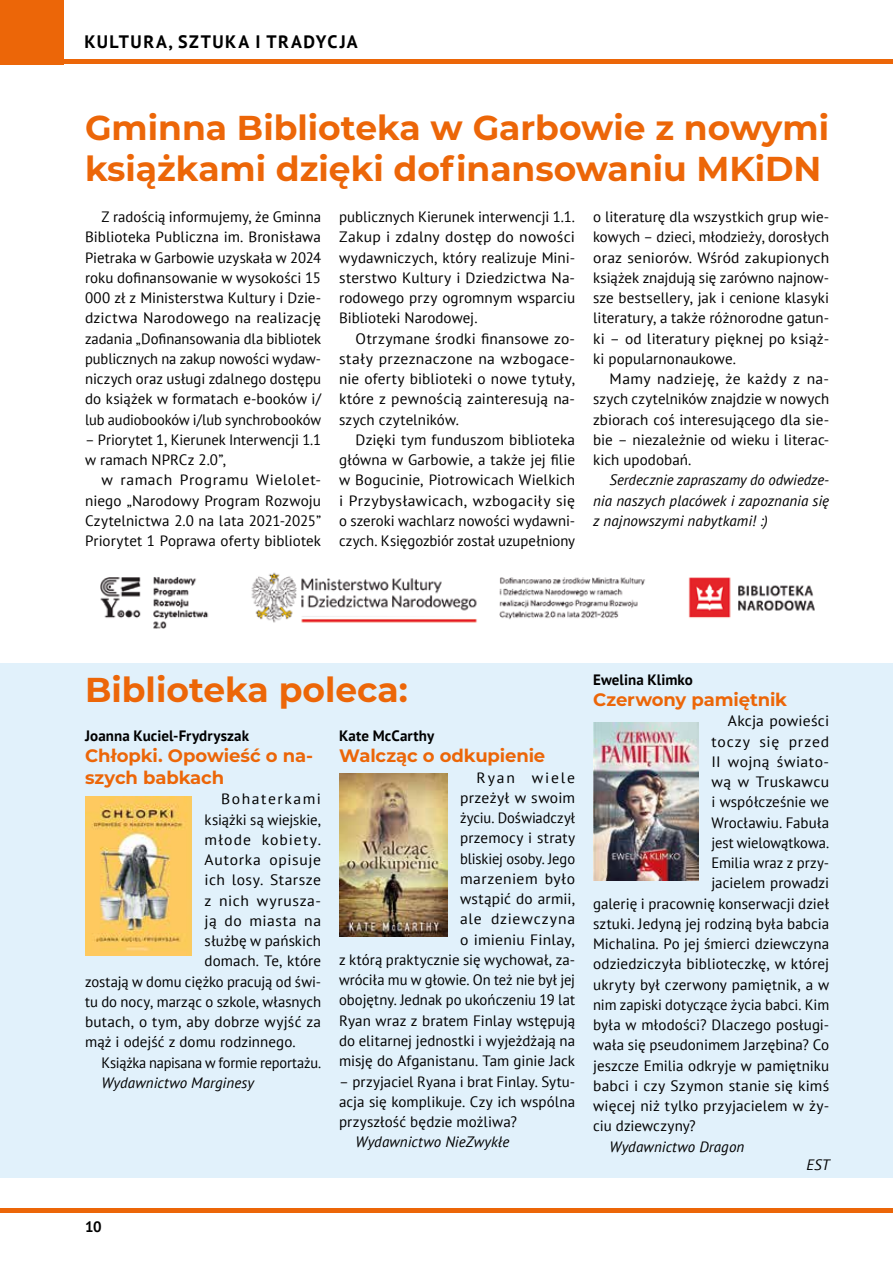
<style>
.page{position:relative;width:893px;height:1263px;background:#fff}
.page>*{position:absolute;margin:0;border:0;box-sizing:border-box;transform-origin:0 0}
.t1{font:700 34.5px/41.4px "Montserrat";color:#ec6608}
.t2{font:700 18px/21.6px "Montserrat";letter-spacing:-.005em;color:#ec6608}
.t3{font:700 18px "PT Sans";letter-spacing:.085em;color:#000}
.t4{font:15px/20.2px "PT Sans";letter-spacing:.005em;color:#000;text-align:justify}
.t5{font:15px/20.2px "PT Sans";letter-spacing:.005em;color:#000;text-align:justify;scale:1.04 1}
.t6{font:italic 15px/20.2px "PT Sans";letter-spacing:.005em;color:#000;text-align:justify}
.t7{font:700 15px "PT Sans";letter-spacing:.005em;color:#000}
.t8{font:15px "PT Sans";letter-spacing:-.015em;color:#000;scale:.96 1}
.t9{font:15px "PT Sans";letter-spacing:.025em;color:#000;scale:1.04 1}
.t10{font:15px "PT Sans";letter-spacing:.045em;color:#000;scale:1.04 1}
.t11{font:15px "PT Sans";letter-spacing:.03em;color:#000;scale:1.04 1}
.t12{font:15px "PT Sans";letter-spacing:.07em;color:#000;scale:1.04 1}
.t13{font:15px "PT Sans";letter-spacing:.04em;color:#000;scale:1.04 1}
.t14{font:15px "PT Sans";letter-spacing:.055em;color:#000;scale:1.04 1}
.t15{font:15px "PT Sans";letter-spacing:.035em;color:#000;scale:1.04 1}
.t16{font:15px "PT Sans";letter-spacing:.1em;color:#000;scale:1.04 1}
</style>
<div class="page">
<div style="left:0;top:663px;width:893px;height:515px;background:#e1f1fb"></div>
<img style="left:100px;top:572px;width:715px;height:57px">
<img style="left:339px;top:774px;width:108px;height:162px">
<img style="left:85px;top:797px;width:107px;height:158px">
<img style="left:593px;top:722px;width:106px;height:158px">
<hr style="left:0;top:60px;width:893px;height:4px;background:#ec6608">
<div style="left:0;top:0;width:64px;height:64px;background:#ec6608"></div>
<div style="left:0;top:1208px;width:893px;height:5px;background:#ec6608"></div>
<p class="t3" style="left:84px;top:30px;width:275px">KULTURA, SZTUKA I TRADYCJA</p>
<h1 class="t1" style="left:85px;top:105px;width:746px">Gminna Biblioteka w Garbowie z nowymi książkami dzięki dofinansowaniu MKiDN</h1>
<p class="t4" style="left:85px;top:206px;width:238px;text-indent:16px">Z radością informujemy, że Gminna Biblioteka Publiczna im. Bronisława Pietraka w Garbowie uzyskała w 2024 roku dofinansowanie w wysokości 15<br>000 zł z Ministerstwa Kultury i Dzie&shy;dzictwa Narodowego na realizację zadania „Dofinansowania dla bibliotek publicznych na zakup nowości wydaw&shy;niczych oraz usługi zdalnego dostępu do książek w formatach e-booków i/ lub audiobooków i/lub synchrobooków</p>
<p class="t4" style="left:85px;top:429px;width:238px">– Priorytet 1, Kierunek Interwencji 1.1 w ramach NPRCz 2.0”,</p>
<p class="t5" style="left:85px;top:470px;width:228px;text-indent:16px">w ramach Programu Wielolet&shy;niego „Narodowy Program Rozwoju Czytelnictwa 2.0 na lata 2021-2025” Priorytet 1 Poprawa oferty bibliotek</p>
<p class="t4" style="left:339px;top:206px;width:238px">publicznych Kierunek interwencji 1.1.<br>Zakup i zdalny dostęp do nowości wydawniczych, który realizuje Mini&shy;sterstwo Kultury i Dziedzictwa Na&shy;rodowego przy ogromnym wsparciu Biblioteki Narodowej.</p>
<p class="t4" style="left:339px;top:328px;width:238px;text-indent:16px">Otrzymane środki finansowe zo&shy;stały przeznaczone na wzbogace&shy;nie oferty biblioteki o nowe tytuły, które z pewnością zainteresują na&shy;szych czytelników.</p>
<p class="t4" style="left:339px;top:429px;width:238px;text-indent:16px">Dzięki tym funduszom biblioteka główna w Garbowie, a także jej filie w Bogucinie, Piotrowicach Wielkich i Przybysławicach, wzbogaciły się o szeroki wachlarz nowości wydawni&shy;czych. Księgozbiór został uzupełniony</p>
<p class="t4" style="left:593px;top:206px;width:238px">o literaturę dla wszystkich grup wie&shy;kowych – dzieci, młodzieży, dorosłych oraz seniorów. Wśród zakupionych książek znajdują się zarówno najnow&shy;sze bestsellery, jak i cenione klasyki literatury, a także różnorodne gatun&shy;ki – od literatury pięknej po książ&shy;ki popularnonaukowe.</p>
<p class="t5" style="left:593px;top:368px;width:228px;text-indent:16px">Mamy nadzieję, że każdy z na&shy;szych czytelników znajdzie w nowych zbiorach coś interesującego dla sie&shy;bie – niezależnie od wieku i literac&shy;kich upodobań.</p>
<p class="t6" style="left:593px;top:470px;width:238px;text-indent:16px">Serdecznie zapraszamy do odwiedze&shy;nia naszych placówek i zapoznania się z najnowszymi nabytkami! :)</p>
<h1 class="t1" style="left:85px;top:667px;width:324px">Biblioteka poleca:</h1>
<p class="t7" style="left:85px;top:726px;width:166px">Joanna Kuciel-Frydryszak</p>
<p class="t2" style="left:85px;top:744px;width:230px">Chłopki. Opowieść o na&shy;szych babkach</p>
<p class="t16" style="left:221px;top:789px;width:98px">Bohaterkami</p>
<p class="t4" style="left:205px;top:809px;width:118px">książki są wiejskie,</p>
<p class="t12" style="left:205px;top:830px;width:113px">młode kobiety.</p>
<p class="t10" style="left:205px;top:850px;width:113px">Autorka opisuje</p>
<p class="t9" style="left:205px;top:870px;width:113px">ich losy. Starsze</p>
<p class="t13" style="left:205px;top:891px;width:113px">z nich wyrusza-</p>
<p class="t15" style="left:205px;top:911px;width:113px">ją do miasta na</p>
<p class="t4" style="left:205px;top:930px;width:118px">służbę w pańskich</p>
<p class="t4" style="left:205px;top:950px;width:118px">domach. Te, które</p>
<p class="t4" style="left:85px;top:971px;width:238px">zostają w domu ciężko pracują od świ-</p>
<p class="t4" style="left:85px;top:991px;width:238px">tu do nocy, marząc o szkole, własnych</p>
<p class="t4" style="left:85px;top:1011px;width:238px">butach, o tym, aby dobrze wyjść za</p>
<p class="t4" style="left:85px;top:1031px;width:212px">mąż i odejść z domu rodzinnego.</p>
<p class="t8" style="left:102px;top:1053px;width:230px">Książka napisana w formie reportażu.</p>
<p class="t6" style="left:102px;top:1072px;width:154px">Wydawnictwo Marginesy</p>
<p class="t7" style="left:339px;top:726px;width:97px">Kate McCarthy</p>
<p class="t2" style="left:339px;top:744px;width:208px">Walcząc o odkupienie</p>
<p class="t5" style="left:339px;top:767px;width:228px;text-align:right">Ryan wiele<br>przeżył w swoim<br>życiu. Doświadczył<br>przemocy i straty<br>bliskiej osoby. Jego<br>marzeniem było<br>wstąpić do armii,<br>ale dziewczyna<br>o imieniu Finlay,<br>z którą praktycznie się wychował, za&shy;wróciła mu w głowie. On też nie był jej obojętny. Jednak po ukończeniu 19 lat<br>Ryan wraz z bratem Finlay wstępują do elitarnej jednostki i wyjeżdżają na misję do Afganistanu. Tam ginie Jack</p>
<p class="t4" style="left:339px;top:1071px;width:238px">– przyjaciel Ryana i brat Finlay. Sytu&shy;acja się komplikuje. Czy ich wspólna przyszłość będzie możliwa?</p>
<p class="t6" style="left:356px;top:1131px;width:155px">Wydawnictwo NieZwykłe</p>
<p class="t7" style="left:593px;top:669px;width:101px">Ewelina Klimko</p>
<p class="t2" style="left:593px;top:688px;width:196px">Czerwony pamiętnik</p>
<p class="t5" style="left:728px;top:711px;width:99px">Akcja powieści</p>
<p class="t14" style="left:711px;top:732px;width:115px">toczy się przed</p>
<p class="t11" style="left:711px;top:752px;width:115px">II wojną świato-</p>
<p class="t9" style="left:711px;top:772px;width:115px">wą w Truskawcu</p>
<p class="t4" style="left:711px;top:792px;width:119px">i współcześnie we</p>
<p class="t4" style="left:711px;top:812px;width:119px">Wrocławiu. Fabuła</p>
<p class="t4" style="left:711px;top:832px;width:119px">jest wielowątkowa.</p>
<p class="t4" style="left:711px;top:852px;width:119px">Emilia wraz z przy-</p>
<p class="t4" style="left:711px;top:873px;width:119px">jacielem prowadzi</p>
<p class="t4" style="left:593px;top:893px;width:238px">galerię i pracownię konserwacji dzieł</p>
<p class="t4" style="left:593px;top:913px;width:238px">sztuki. Jedyną jej rodziną była babcia</p>
<p class="t4" style="left:593px;top:933px;width:238px">Michalina. Po jej śmierci dziewczyna</p>
<p class="t4" style="left:593px;top:954px;width:238px">odziedziczyła biblioteczkę, w której</p>
<p class="t4" style="left:593px;top:974px;width:238px">ukryty był czerwony pamiętnik, a w</p>
<p class="t4" style="left:593px;top:994px;width:238px">nim zapiski dotyczące życia babci. Kim</p>
<p class="t4" style="left:593px;top:1014px;width:238px">była w młodości? Dlaczego posługi-</p>
<p class="t4" style="left:593px;top:1035px;width:238px">wała się pseudonimem Jarzębina? Co</p>
<p class="t4" style="left:593px;top:1055px;width:238px">jeszcze Emilia odkryje w pamiętniku</p>
<p class="t4" style="left:593px;top:1075px;width:238px">babci i czy Szymon stanie się kimś</p>
<p class="t4" style="left:593px;top:1095px;width:238px">więcej niż tylko przyjacielem w ży-</p>
<p class="t4" style="left:593px;top:1116px;width:104px">ciu dziewczyny?</p>
<p class="t6" style="left:610px;top:1136px;width:136px">Wydawnictwo Dragon</p>
<p class="t6" style="left:807px;top:1154px;width:25px">EST</p>
<p class="t7" style="left:85px;top:1217px;width:18px">10</p>
</div>
